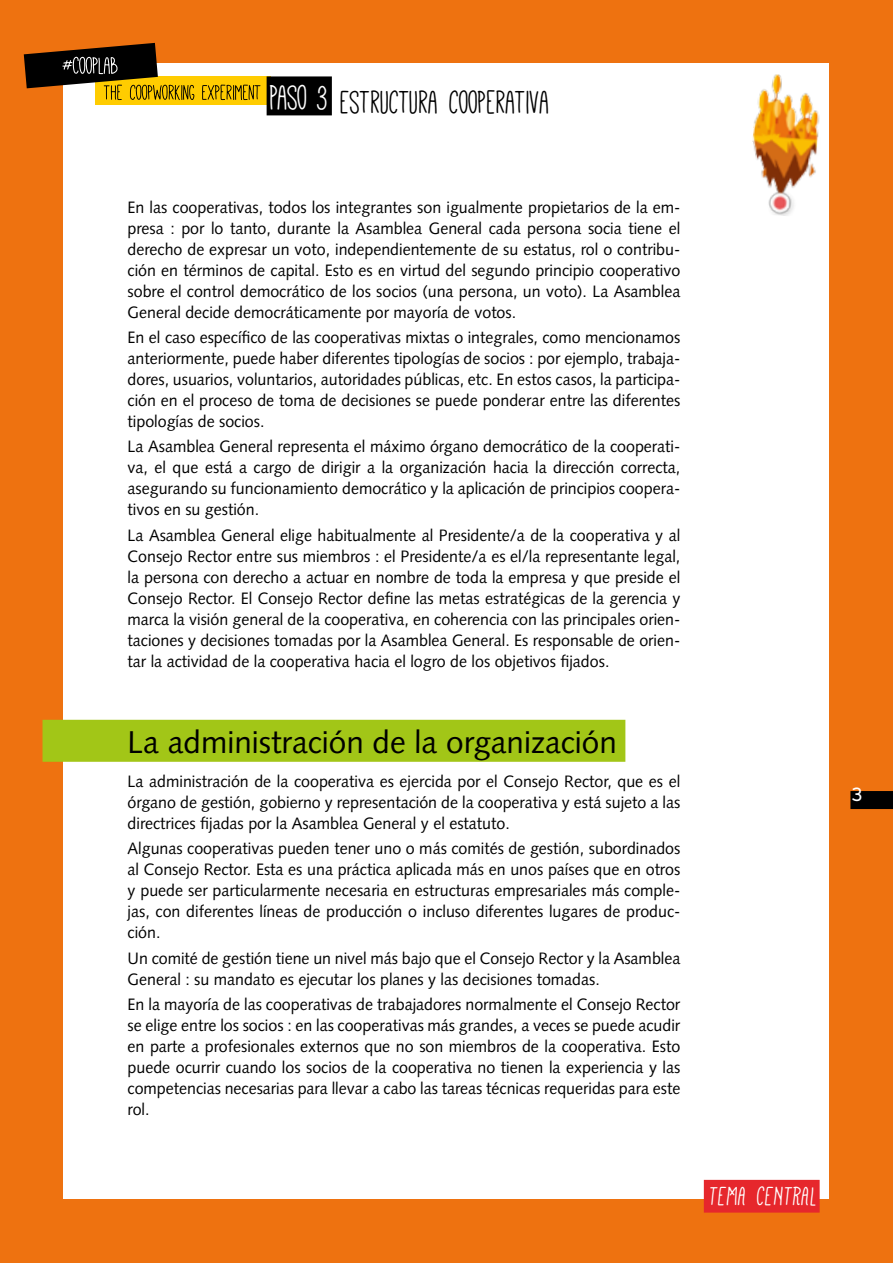
<style>
.page{position:relative;width:893px;height:1263px;background:#ee7210}
.page>*{position:absolute;margin:0;border:0;box-sizing:border-box;transform-origin:0 0}
.t1{font:38.4px "Mathlete Bulky";color:#fff}
.t2{font:36px "Mathlete Bulky";letter-spacing:.01em;color:#000}
.t3{font:31.5px "Syntax LT Std";color:#000}
.t4{font:29.4px "Mathlete Bulky Slant";letter-spacing:.04em;color:#fff}
.t5{font:22.5px "Courier Prime Code";color:#fff}
.t6{font:16.5px/21px "Syntax LT Std";color:#000;text-align:justify}
</style>
<div class="page">
<div style="left:850px;top:791px;width:43px;height:18px;background:#000"></div>
<div style="left:64px;top:64px;width:765px;height:1135px;background:#fff"></div>
<img style="left:752px;top:74px;width:68px;height:142px">
<div style="left:704px;top:1180px;width:116px;height:32px;background:#e6272c"></div>
<div style="left:95px;top:76px;width:175px;height:28px;background:#fc0"></div>
<svg style="left:24px;top:43px;width:236px;height:57px"></svg>
<div style="left:43px;top:720px;width:582px;height:42px;background:#a2c617"></div>
<div style="left:267px;top:76px;width:65px;height:39px;background:#000"></div>
<h1 class="t1" style="left:271px;top:79px;width:59px">PASO 3</h1>
<h2 class="t2" style="left:341px;top:85px;width:210px">ESTRUCTURA COOPERATIVA</h2>
<p class="t6" style="left:128px;top:197px;width:554px">En las cooperativas, todos los integrantes son igualmente propietarios de la em&shy;presa : por lo tanto, durante la Asamblea General cada persona socia tiene el derecho de expresar un voto, independientemente de su estatus, rol o contribu&shy;ción en términos de capital. Esto es en virtud del segundo principio cooperativo sobre el control democrático de los socios (una persona, un voto). La Asamblea General decide democráticamente por mayoría de votos.</p>
<p class="t6" style="left:128px;top:327px;width:554px">En el caso específico de las cooperativas mixtas o integrales, como mencionamos anteriormente, puede haber diferentes tipologías de socios : por ejemplo, trabaja&shy;dores, usuarios, voluntarios, autoridades públicas, etc. En estos casos, la participa&shy;ción en el proceso de toma de decisiones se puede ponderar entre las diferentes tipologías de socios.</p>
<p class="t6" style="left:128px;top:436px;width:554px">La Asamblea General representa el máximo órgano democrático de la cooperati&shy;va, el que está a cargo de dirigir a la organización hacia la dirección correcta, asegurando su funcionamiento democrático y la aplicación de principios coopera&shy;tivos en su gestión.</p>
<p class="t6" style="left:128px;top:525px;width:554px">La Asamblea General elige habitualmente al Presidente/a de la cooperativa y al Consejo Rector entre sus miembros : el Presidente/a es el/la representante legal, la persona con derecho a actuar en nombre de toda la empresa y que preside el Consejo Rector. El Consejo Rector define las metas estratégicas de la gerencia y marca la visión general de la cooperativa, en coherencia con las principales orien&shy;taciones y decisiones tomadas por la Asamblea General. Es responsable de orien&shy;tar la actividad de la cooperativa hacia el logro de los objetivos fijados.</p>
<h3 class="t3" style="left:128px;top:724px;width:491px">La administración de la organización</h3>
<p class="t6" style="left:128px;top:771px;width:554px">La administración de la cooperativa es ejercida por el Consejo Rector, que es el órgano de gestión, gobierno y representación de la cooperativa y está sujeto a las directrices fijadas por la Asamblea General y el estatuto.</p>
<p class="t6" style="left:128px;top:838px;width:554px">Algunas cooperativas pueden tener uno o más comités de gestión, subordinados al Consejo Rector. Esta es una práctica aplicada más en unos países que en otros y puede ser particularmente necesaria en estructuras empresariales más comple&shy;jas, con diferentes líneas de producción o incluso diferentes lugares de produc&shy;ción.</p>
<p class="t6" style="left:128px;top:947px;width:554px">Un comité de gestión tiene un nivel más bajo que el Consejo Rector y la Asamblea<br>General : su mandato es ejecutar los planes y las decisiones tomadas.</p>
<p class="t6" style="left:128px;top:994px;width:554px">En la mayoría de las cooperativas de trabajadores normalmente el Consejo Rector se elige entre los socios : en las cooperativas más grandes, a veces se puede acudir en parte a profesionales externos que no son miembros de la cooperativa. Esto puede ocurrir cuando los socios de la cooperativa no tienen la experiencia y las competencias necesarias para llevar a cabo las tareas técnicas requeridas para este rol.</p>
<h3 class="t4" style="left:710px;top:1182px;width:109px">TEMA CENTRAL</h3>
<h3 class="t5" style="left:850px;top:780px;width:15px">3</h3>
</div>
